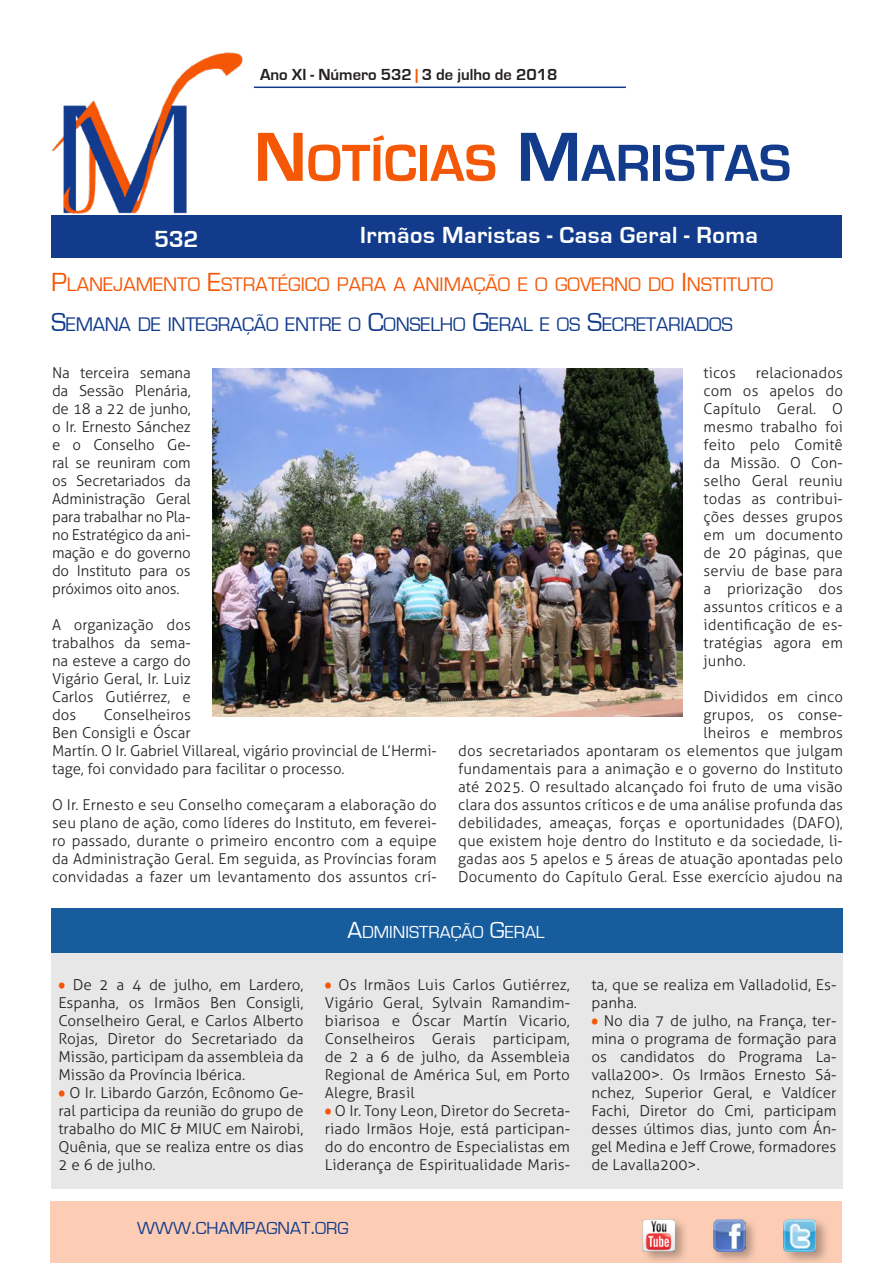
<style>
.page{position:relative;width:893px;height:1263px;background:#fff}
.page>*{position:absolute;margin:0;border:0;box-sizing:border-box;transform-origin:0 0}
.t1{font:700 54px "Eurostile";color:#f45706}
.t2{font:700 24px "Eurostile";letter-spacing:.02em;color:#fff}
.Titolo{font:20.25px "Eurostile";color:#f45706}
.Titolo-2{font:20.25px "Eurostile";letter-spacing:-.015em;color:#123b8b}
.t3{font:18px "Eurostile";color:#123b8b}
.TitoloBox{font:18px "Eurostile";color:#fff}
.t4{font:700 16.5px "Eurostile";color:#231f20}
.Testo_normal{font:300 15px/18px "Aller";letter-spacing:.01em;color:#231f20;text-align:justify}
.Testo_sinEspacio{font:300 15px/18px "Aller";color:#231f20;text-align:justify}
.s1{color:#f45706}
.s2{font-size:72px}
.s3{font-size:72px;color:#123b8b}
.s4{color:#123b8b}
.s5{font-size:27px}
.s6{font-family:"Berlin Sans FB";font-weight:400;color:#f45706}
.s7{font-size:24px}
</style>
<div class="page">
<div style="left:51px;top:215px;width:791px;height:43px;background:#123b8b"></div>
<div style="left:50px;top:1201px;width:792px;height:62px;background:#fccdb4"></div>
<div style="left:711px;top:1217px;width:48px;height:46px;background:#231f20;opacity:.35"></div>
<img style="left:713px;top:1219px;width:32px;height:32px">
<div style="left:781px;top:1217px;width:49px;height:46px;background:#231f20;opacity:.35"></div>
<img style="left:784px;top:1219px;width:32px;height:32px">
<hr style="left:254px;top:87px;width:372px;height:1px;background:#123b8b">
<div style="left:641px;top:1217px;width:47px;height:46px;background:#231f20;opacity:.35"></div>
<img style="left:642px;top:1219px;width:33px;height:32px">
<img style="left:51px;top:52px;width:192px;height:162px">
<div style="left:51px;top:948px;width:791px;height:240px;background:#e7e7e7"></div>
<div style="left:51px;top:908px;width:792px;height:44px;background:#175d9e"></div>
<img style="left:212px;top:368px;width:470px;height:348px">
<p class="t4" style="left:260px;top:66px;width:299px">Ano XI - Número 532 <span class="s1">|</span> 3 de julho de 2018</p>
<h1 class="t1" style="left:254px;top:134px;width:539px"><span class="s2">N</span>OTÍCIAS <span class="s3">M</span><span class="s4">ARISTAS</span></h1>
<h2 class="t2" style="left:154px;top:226px;width:46px">532</h2>
<h2 class="t2" style="left:360px;top:222px;width:399px">Irmãos Maristas - Casa Geral - Roma</h2>
<p class="Titolo" style="left:51px;top:273px;width:724px"><span class="s5">P</span>LANEJAMENTO <span class="s5">E</span>STRATÉGICO PARA A ANIMAÇÃO E O GOVERNO DO <span class="s5">I</span> NSTITUTO</p>
<p class="Titolo-2" style="left:51px;top:313px;width:683px"><span class="s5">S</span>EMANA DE INTEGRAÇÃO ENTRE O <span class="s5">C</span>ONSELHO <span class="s5">G</span>ERAL E OS <span class="s5">S</span>ECRETARIADOS</p>
<p class="Testo_normal" style="left:52px;top:364px;width:140px">Na terceira semana da Sessão Plenária, de 18 a 22 de junho, o Ir. Ernesto Sánchez e o Conselho Ge&shy;ral se reuniram com os Secretariados da Administração Geral para trabalhar no Pla&shy;no Estratégico da ani&shy;mação e do governo do Instituto para os próximos oito anos.</p>
<p class="Testo_normal" style="left:52px;top:616px;width:140px">A organização dos trabalhos da sema&shy;na esteve a cargo do Vigário Geral, Ir. Luiz Carlos Gutiérrez, e dos</p>
<p class="Testo_normal" style="left:52px;top:706px;width:386px;text-align:left;text-indent:52px">Conselheiros<br>Ben Consigli e Óscar<br>Martín. O Ir. Gabriel Villareal, vigário provincial de L’Hermi&shy;tage, foi convidado para facilitar o processo.</p>
<p class="Testo_normal" style="left:52px;top:796px;width:386px">O Ir. Ernesto e seu Conselho começaram a elaboração do seu plano de ação, como líderes do Instituto, em feverei&shy;ro passado, durante o primeiro encontro com a equipe da Administração Geral. Em seguida, as Províncias foram convidadas a fazer um levantamento dos assuntos crí-</p>
<p class="Testo_normal" style="left:704px;top:364px;width:141px;text-indent:52px">relacionados com os apelos do Capítulo Geral. O mesmo trabalho foi feito pelo Comitê da Missão. O Con&shy;selho Geral reuniu todas as contribui&shy;ções desses grupos em um documento de 20 páginas, que serviu de base para a priorização dos assuntos críticos e a identificação de es&shy;tratégias agora em junho.</p>
<p class="Testo_normal" style="left:458px;top:688px;width:386px;text-align:right">Divididos em cinco<br>grupos, os conse-<br>lheiros e membros<br>dos secretariados apontaram os elementos que julgam fundamentais para a animação e o governo do Instituto até 2025. O resultado alcançado foi fruto de uma visão clara dos assuntos críticos e de uma análise profunda das debilidades, ameaças, forças e oportunidades (DAFO), que existem hoje dentro do Instituto e da sociedade, li&shy;gadas aos 5 apelos e 5 áreas de atuação apontadas pelo Documento do Capítulo Geral. Esse exercício ajudou na</p>
<p class="Testo_normal" style="left:704px;top:364px;width:34px">ticos</p>
<p class="Testo_sinEspacio" style="left:58px;top:976px;width:247px"><span class="s6">•</span> De 2 a 4 de julho, em Lardero, Espanha, os Irmãos Ben Consigli, Conselheiro Geral, e Carlos Alberto Rojas, Diretor do Secretariado da Missão, participam da assembleia da Missão da Província Ibérica.</p>
<p class="Testo_sinEspacio" style="left:58px;top:1084px;width:247px"><span class="s6">•</span> O Ir. Libardo Garzón, Ecônomo Ge&shy;ral participa da reunião do grupo de trabalho do MIC &amp; MIUC em Nairobi, Quênia, que se realiza entre os dias 2 e 6 de julho.</p>
<p class="TitoloBox" style="left:347px;top:922px;width:199px"><span class="s7">A</span>DMINISTRAÇÃO <span class="s7">G</span>ERAL</p>
<p class="Testo_sinEspacio" style="left:325px;top:976px;width:247px"><span class="s6">•</span> Os Irmãos Luis Carlos Gutiérrez, Vigário Geral, Sylvain Ramandim&shy;biarisoa e Óscar Martín Vicario, Conselheiros Gerais participam, de 2 a 6 de julho, da Assembleia Regional de América Sul, em Porto Alegre, Brasil</p>
<p class="Testo_sinEspacio" style="left:325px;top:1102px;width:247px"><span class="s6">•</span> O Ir. Tony Leon, Diretor do Secreta&shy;riado Irmãos Hoje, está participan&shy;do do encontro de Especialistas em Liderança de Espiritualidade Maris-</p>
<p class="t3" style="left:137px;top:1219px;width:213px">WWW<span class="s7">.</span>CHAMPAGNAT<span class="s7">.</span>ORG</p>
<p class="Testo_sinEspacio" style="left:591px;top:976px;width:247px">ta, que se realiza em Valladolid, Es&shy;panha.</p>
<p class="Testo_sinEspacio" style="left:591px;top:1012px;width:247px"><span class="s6">•</span> No dia 7 de julho, na França, ter&shy;mina o programa de formação para os candidatos do Programa La&shy;valla200&gt;. Os Irmãos Ernesto Sá&shy;nchez, Superior Geral, e Valdícer Fachi, Diretor do Cmi, participam desses últimos dias, junto com Án&shy;gel Medina e Jeff Crowe, formadores de Lavalla200&gt;.</p>
</div>
